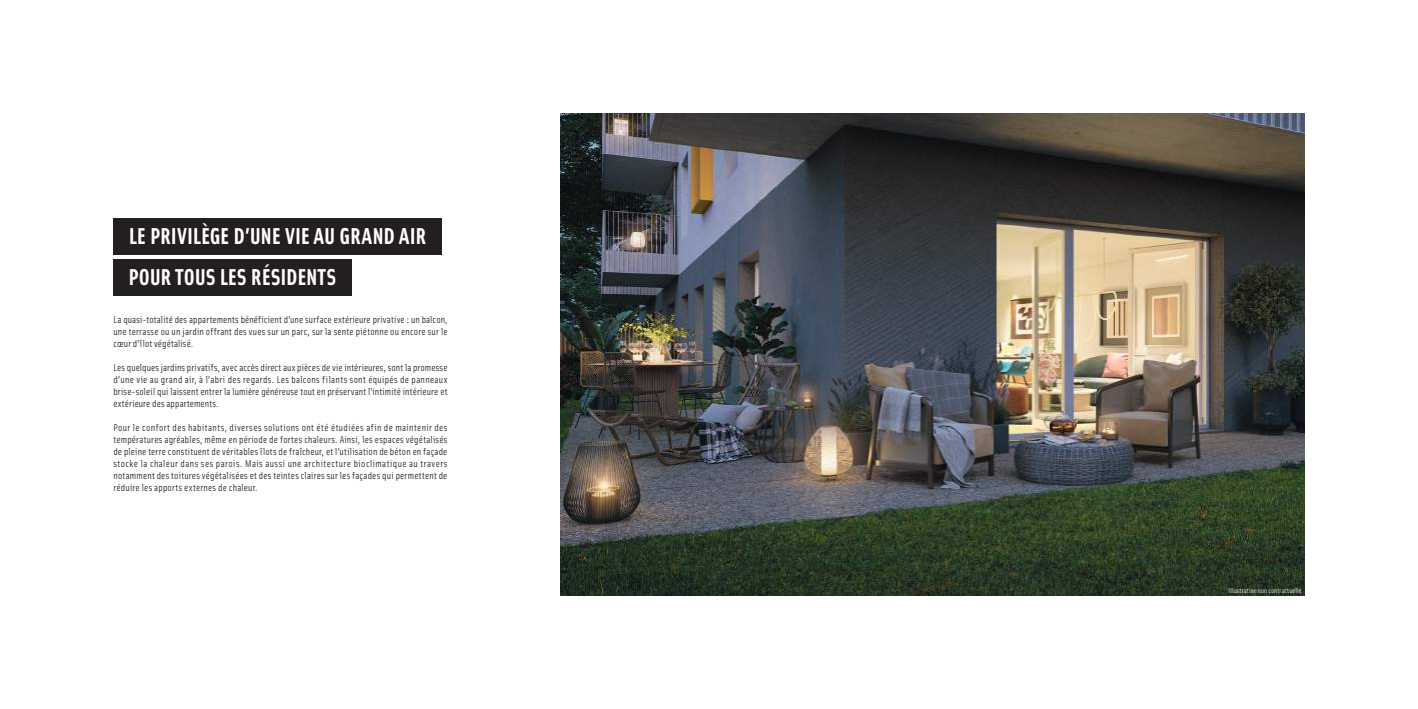
<style>
.page{position:relative;width:1418px;height:709px;background:#fff}
.page>*{position:absolute;margin:0;border:0;box-sizing:border-box;transform-origin:0 0}
.t1{font:700 23px/41.3px "Solex OT";letter-spacing:-.005em;color:#fff}
.t2{font:10px/12px "Solex OT";letter-spacing:.015em;color:#241f1f;text-align:justify}
.t3{font:7px "Solex OT";letter-spacing:.015em;color:#fff}
</style>
<div class="page">
<img style="left:561px;top:113px;width:743px;height:482px">
<div style="left:113px;top:218px;width:328px;height:36px;background:#241f1f"></div>
<div style="left:113px;top:259px;width:238px;height:37px;background:#241f1f"></div>
<h1 class="t1" style="left:129px;top:214px;width:299px">LE PRIVILÈGE D’UNE VIE AU GRAND AIR<br>POUR TOUS LES RÉSIDENTS</h1>
<p class="t2" style="left:113px;top:313px;width:335px">La quasi-totalité des appartements bénéficient d’une surface extérieure privative : un balcon, une terrasse ou un jardin offrant des vues sur un parc, sur la sente piétonne ou encore sur le cœur d’îlot végétalisé.</p>
<p class="t2" style="left:113px;top:361px;width:335px">Les quelques jardins privatifs, avec accès direct aux pièces de vie intérieures, sont la promesse d’une vie au grand air, à l’abri des regards. Les balcons filants sont équipés de panneaux brise-soleil qui laissent entrer la lumière généreuse tout en préservant l’intimité intérieure et extérieure des appartements.</p>
<p class="t2" style="left:113px;top:421px;width:335px">Pour le confort des habitants, diverses solutions ont été étudiées afin de maintenir des températures agréables, même en période de fortes chaleurs. Ainsi, les espaces végétalisés de pleine terre constituent de véritables îlots de fraîcheur, et l’utilisation de béton en façade stocke la chaleur dans ses parois. Mais aussi une architecture bioclimatique au travers notamment des toitures végétalisées et des teintes claires sur les façades qui permettent de réduire les apports externes de chaleur.</p>
<p class="t3" style="left:1228px;top:586px;width:75px">Illustration non contractuelle</p>
</div>
